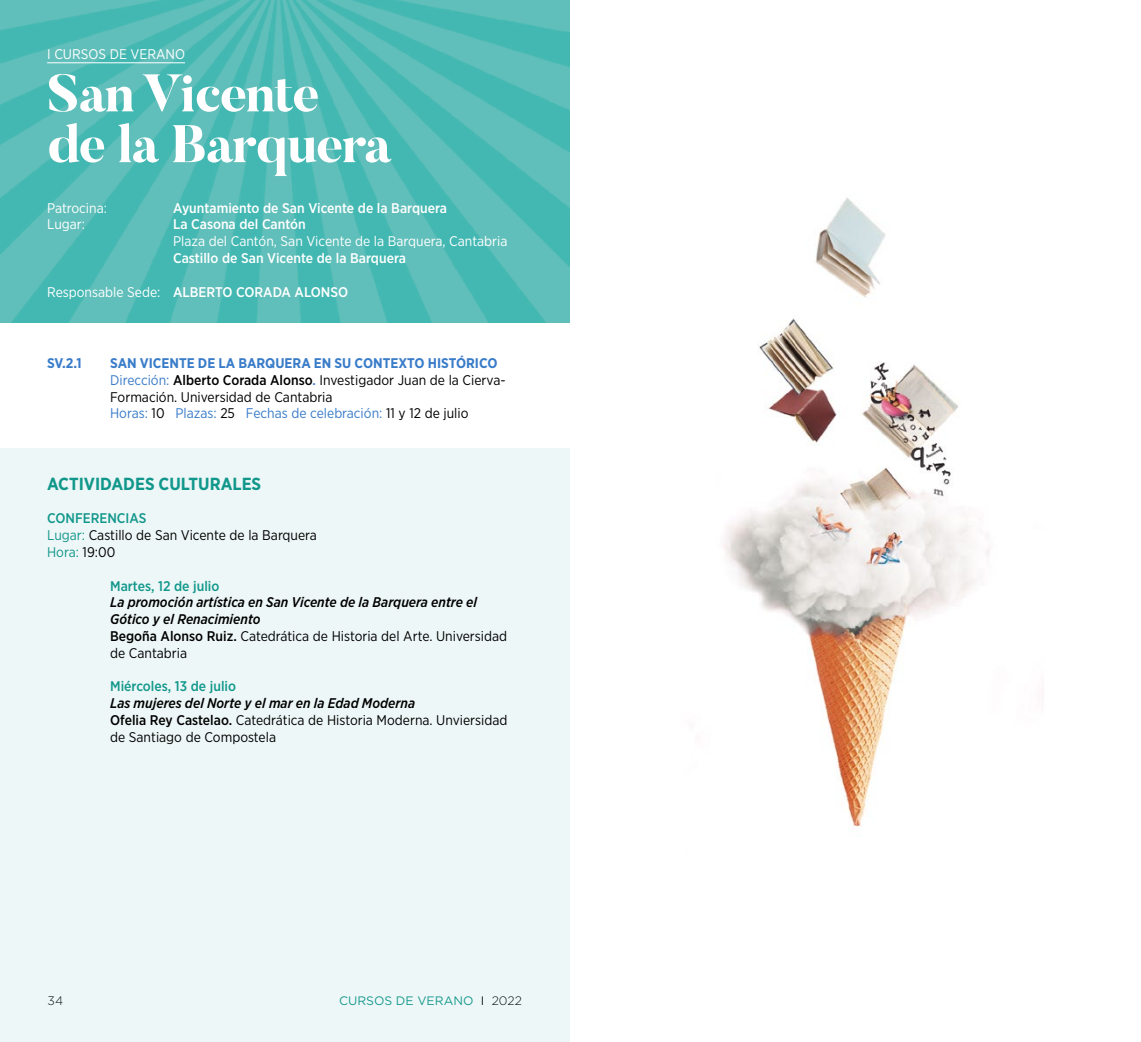
<style>
.page{position:relative;width:1141px;height:1042px;background:#fff}
.page>*{position:absolute;margin:0;border:0;box-sizing:border-box;transform-origin:0 0}
.t1{font:800 52.5px/50.8px "Butler";letter-spacing:-.03em;color:#fff}
.t2{font:700 17.5px "Gotham Narrow";color:#11978b}
.t3{font:14px/16.8px "Gotham Narrow";color:#000}
.t4{font:italic 500 14px/16.8px "Gotham Narrow";color:#000}
.t5{font:500 14px "Gotham Narrow";color:#fff}
.t6{font:14px "Gotham Narrow";color:#fff}
.t7{font:500 14px "Gotham Narrow";color:#11978b}
.t8{font:700 14px "Gotham Narrow";color:#397cc9}
.t9{font:12.25px "Gotham";color:#11978b}
.t10{font:300 12.25px "Gotham";color:#000}
.s1{font-weight:400}
.s2{font-weight:700;color:#397cc9}
.s3{color:#397cc9}
.s4{font-weight:500}
.s5{font-weight:500;color:#397cc9}
.s6{font-weight:500;color:#11978b}
.s7{color:#11978b}
.s8{font-style:normal}
.s9{font-weight:400;font-style:normal}
.s10{font-weight:500;font-style:italic}
.s11{color:#000}
.s12{font-weight:300;color:#000}
</style>
<div class="page">
<div style="left:0;top:448px;width:570px;height:594px;background:#eef7f7"></div>
<img style="left:0;top:0;width:570px;height:322px">
<hr style="left:47px;top:62px;width:138px;height:1px;background:#fff">
<img style="left:723px;top:197px;width:320px;height:630px">
<p class="t6" style="left:47px;top:45px;width:139px">I CURSOS DE VERANO</p>
<h1 class="t1" style="left:47px;top:69px;width:347px">San Vicente de la Barquera</h1>
<p class="t6" style="left:47px;top:199px;width:61px">Patrocina:</p>
<p class="t5" style="left:173px;top:199px;width:275px">Ayuntamiento de San Vicente de la Barquera</p>
<p class="t6" style="left:47px;top:216px;width:39px">Lugar:</p>
<p class="t5" style="left:173px;top:215px;width:134px">La Casona del Cantón</p>
<p class="t6" style="left:173px;top:232px;width:336px">Plaza del Cantón, San Vicente de la Barquera, Cantabria</p>
<p class="t5" style="left:173px;top:249px;width:234px">Castillo de San Vicente de la Barquera</p>
<p class="t5" style="left:47px;top:283px;width:303px"><span class="s1">Responsable Sede:</span> ALBERTO CORADA ALONSO</p>
<p class="t8" style="left:47px;top:354px;width:36px">SV.2.1</p>
<p class="t3" style="left:110px;top:354px;width:397px"><span class="s2">SAN VICENTE DE LA BARQUERA EN SU CONTEXTO HISTÓRICO </span><span class="s3">Dirección:</span> <span class="s4">Alberto Corada Alonso</span><span class="s5">.</span> Investigador Juan de la Cierva-Formación. Universidad de Cantabria<br><span class="s3">Horas:</span> 10 <span class="s3">Plazas:</span> 25 <span class="s3">Fechas de celebración:</span> 11 y 12 de julio</p>
<p class="t2" style="left:47px;top:472px;width:216px">ACTIVIDADES CULTURALES</p>
<p class="t3" style="left:47px;top:510px;width:271px"><span class="s6">CONFERENCIAS<br></span><span class="s7">Lugar:</span> Castillo de San Vicente de la Barquera<br><span class="s7">Hora:</span> 19:00</p>
<p class="t7" style="left:110px;top:577px;width:111px">Martes, 12 de julio</p>
<p class="t4" style="left:110px;top:594px;width:398px">La promoción artística en San Vicente de la Barquera entre el Gótico y el Renacimiento<br><span class="s8">Begoña Alonso Ruiz.</span> <span class="s9">Catedrática de Historia del Arte. Universidad de Cantabria</span></p>
<p class="t7" style="left:110px;top:677px;width:128px">Miércoles, 13 de julio</p>
<p class="t3" style="left:110px;top:694px;width:399px"><span class="s10">Las mujeres del Norte y el mar en la Edad Moderna<br></span><span class="s4">Ofelia Rey Castelao.</span> Catedrática de Historia Moderna. Unviersidad de Santiago de Compostela</p>
<p class="t10" style="left:48px;top:993px;width:17px">34</p>
<p class="t9" style="left:339px;top:993px;width:184px">CURSOS DE VERANO <span class="s11">I</span> <span class="s12">2022</span></p>
</div>
